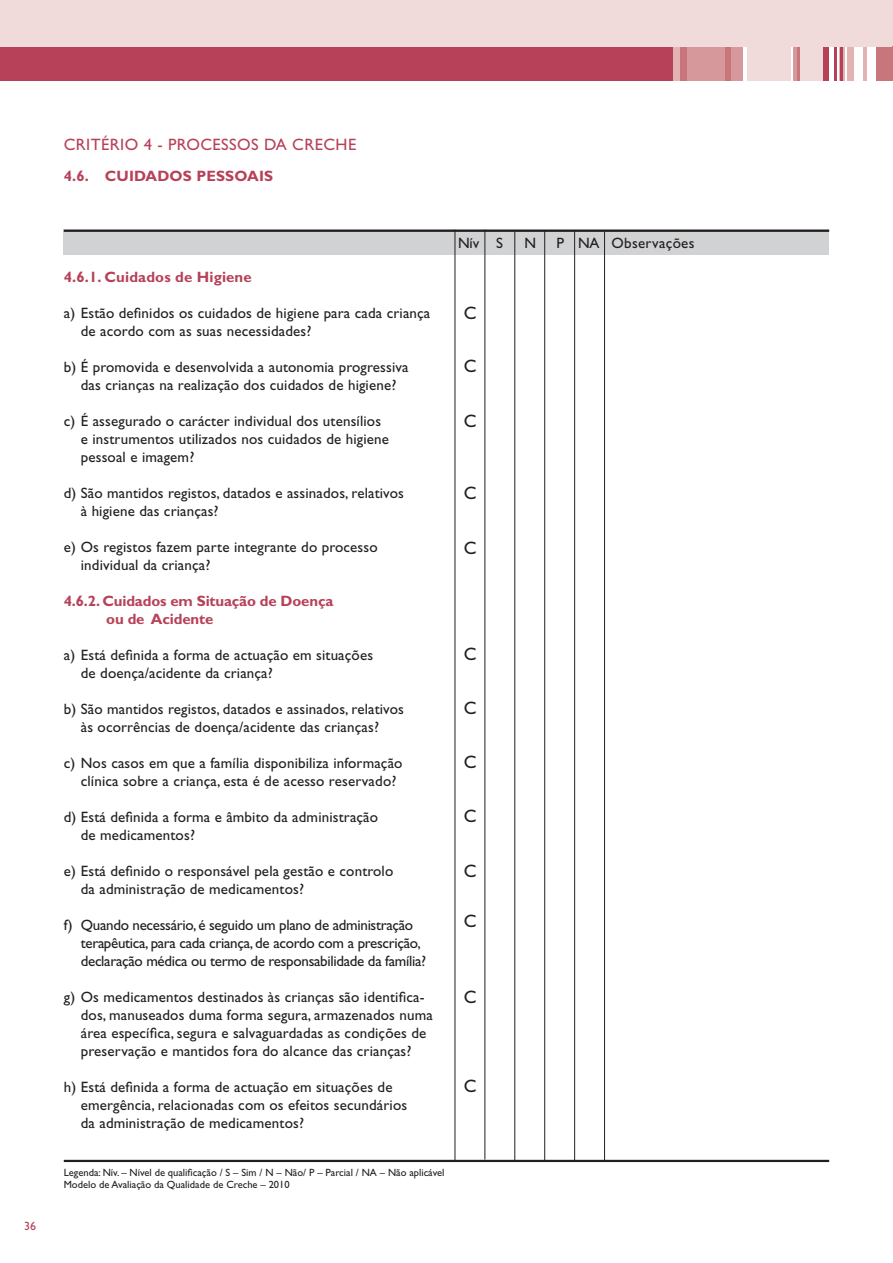
<style>
.page{position:relative;width:893px;height:1263px;background:#fff}
.page>*{position:absolute;margin:0;border:0;box-sizing:border-box;transform-origin:0 0}
.t1{font:18px "Gill Sans";color:#231f20}
.t2{font:16.5px "Gill Sans";letter-spacing:.025em;color:#b74158}
.t3{font:15px/18px "Gill Sans";letter-spacing:.01em;color:#231f20}
.t4{font:15px/18px "Gill Sans";letter-spacing:-.02em;color:#231f20}
.t5{font:700 15px/18px "Gill Sans";letter-spacing:-.01em;color:#b74158}
.t6{font:700 15px "Gill Sans";letter-spacing:.01em;color:#b74158}
.t7{font:12px "Gill Sans";color:#b74158}
.t8{font:10.5px/12.6px "Gill Sans";color:#231f20}
</style>
<div class="page">
<div style="left:0;top:47px;width:673px;height:34px;background:#b74158"></div>
<div style="left:876px;top:47px;width:17px;height:34px;background:#c8767c"></div>
<div style="left:799px;top:47px;width:25px;height:34px;background:#f0dbda"></div>
<div style="left:747px;top:47px;width:43px;height:34px;background:#f0dbda"></div>
<hr style="left:863px;top:47px;width:3px;height:34px;background:#e1b3b2">
<div style="left:847px;top:47px;width:7px;height:34px;background:#e1b3b2"></div>
<svg style="left:839px;top:47px;width:6px;height:34px"></svg>
<hr style="left:841px;top:47px;width:2px;height:34px;background:#b74158">
<hr style="left:834px;top:47px;width:3px;height:34px;background:#b74158">
<div style="left:824px;top:47px;width:5px;height:34px;background:#b74158"></div>
<hr style="left:797px;top:47px;width:2px;height:34px;background:#c8767c">
<hr style="left:793px;top:47px;width:4px;height:34px;background:#d6989a">
<div style="left:679px;top:47px;width:64px;height:34px;background:#d6989a"></div>
<div style="left:725px;top:47px;width:6px;height:34px;background:#c8767c"></div>
<div style="left:679px;top:47px;width:8px;height:34px;background:#c8767c"></div>
<div style="left:673px;top:47px;width:6px;height:34px;background:#e1b3b2"></div>
<div style="left:0;top:0;width:893px;height:47px;background:#f0dbda"></div>
<div style="left:64px;top:230px;width:765px;height:25px;background:#d1d2d4"></div>
<hr style="left:455px;top:230px;width:1px;height:931px;background:#231f20">
<hr style="left:484px;top:230px;width:1px;height:929px;background:#231f20">
<hr style="left:514px;top:231px;width:1px;height:930px;background:#231f20">
<hr style="left:544px;top:231px;width:1px;height:931px;background:#231f20">
<hr style="left:574px;top:231px;width:1px;height:931px;background:#231f20">
<hr style="left:604px;top:231px;width:1px;height:930px;background:#231f20">
<hr style="left:64px;top:230px;width:765px;height:2px;background:#231f20">
<hr style="left:64px;top:1160px;width:765px;height:2px;background:#231f20">
<p class="t7" style="left:24px;top:1219px;width:13px">36</p>
<p class="t2" style="left:64px;top:135px;width:294px">CRITÉRIO 4 - PROCESSOS DA CRECHE</p>
<p class="t6" style="left:64px;top:167px;width:211px">4.6. CUIDADOS PESSOAIS</p>
<p class="t6" style="left:64px;top:268px;width:190px">4.6.1. Cuidados de Higiene</p>
<p class="t3" style="left:81px;top:304px;width:351px;text-indent:-17px">a) Estão definidos os cuidados de higiene para cada criança de acordo com as suas necessidades?</p>
<p class="t3" style="left:64px;top:358px;width:346px;text-align:center">b) É promovida e desenvolvida a autonomia progressiva das crianças na realização dos cuidados de higiene?</p>
<p class="t3" style="left:81px;top:412px;width:310px;text-indent:-17px">c) É assegurado o carácter individual dos utensílios e instrumentos utilizados nos cuidados de higiene pessoal e imagem?</p>
<p class="t3" style="left:81px;top:484px;width:325px;text-indent:-17px">d) São mantidos registos, datados e assinados, relativos à higiene das crianças?</p>
<p class="t3" style="left:81px;top:538px;width:298px;text-indent:-17px">e) Os registos fazem parte integrante do processo individual da criança?</p>
<p class="t5" style="left:106px;top:592px;width:229px;text-indent:-43px">4.6.2. Cuidados em Situação de Doença ou de Acidente</p>
<p class="t3" style="left:81px;top:646px;width:294px;text-indent:-17px">a) Está definida a forma de actuação em situações de doença/acidente da criança?</p>
<p class="t3" style="left:64px;top:700px;width:342px;text-align:center">b) São mantidos registos, datados e assinados, relativos às ocorrências de doença/acidente das crianças?</p>
<p class="t3" style="left:81px;top:754px;width:323px;text-indent:-17px">c) Nos casos em que a família disponibiliza informação clínica sobre a criança, esta é de acesso reservado?</p>
<p class="t3" style="left:81px;top:808px;width:299px;text-indent:-17px">d) Está definida a forma e âmbito da administração de medicamentos?</p>
<p class="t3" style="left:81px;top:862px;width:314px;text-indent:-17px">e) Está definido o responsável pela gestão e controlo da administração de medicamentos?</p>
<p class="t4" style="left:81px;top:916px;width:347px;text-indent:-17px">f) Quando necessário, é seguido um plano de administração terapêutica, para cada criança, de acordo com a prescrição, declaração médica ou termo de responsabilidade da família?</p>
<p class="t3" style="left:81px;top:988px;width:353px;text-indent:-17px">g) Os medicamentos destinados às crianças são identifica&shy;dos, manuseados duma forma segura, armazenados numa área específica, segura e salvaguardadas as condições de preservação e mantidos fora do alcance das crianças?</p>
<p class="t3" style="left:81px;top:1078px;width:328px;text-indent:-17px">h) Está definida a forma de actuação em situações de emergência, relacionadas com os efeitos secundários da administração de medicamentos?</p>
<p class="t8" style="left:64px;top:1166px;width:382px">Legenda: Nív. – Nível de qualificação / S – Sim / N – Não/ P – Parcial / NA – Não aplicável<br>Modelo de Avaliação da Qualidade de Creche – 2010</p>
<p class="t3" style="left:458px;top:234px;width:47px">Nív S</p>
<p class="t3" style="left:524px;top:234px;width:13px">N</p>
<p class="t3" style="left:556px;top:234px;width:140px">P NA Observações</p>
<p class="t1" style="left:464px;top:303px;width:14px">C</p>
<p class="t1" style="left:464px;top:356px;width:14px">C</p>
<p class="t1" style="left:464px;top:410px;width:14px">C</p>
<p class="t1" style="left:464px;top:482px;width:14px">C</p>
<p class="t1" style="left:464px;top:538px;width:14px">C</p>
<p class="t1" style="left:464px;top:644px;width:14px">C</p>
<p class="t1" style="left:464px;top:697px;width:14px">C</p>
<p class="t1" style="left:464px;top:752px;width:14px">C</p>
<p class="t1" style="left:464px;top:805px;width:14px">C</p>
<p class="t1" style="left:464px;top:861px;width:14px">C</p>
<p class="t1" style="left:464px;top:910px;width:14px">C</p>
<p class="t1" style="left:464px;top:987px;width:14px">C</p>
<p class="t1" style="left:464px;top:1075px;width:14px">C</p>
</div>
